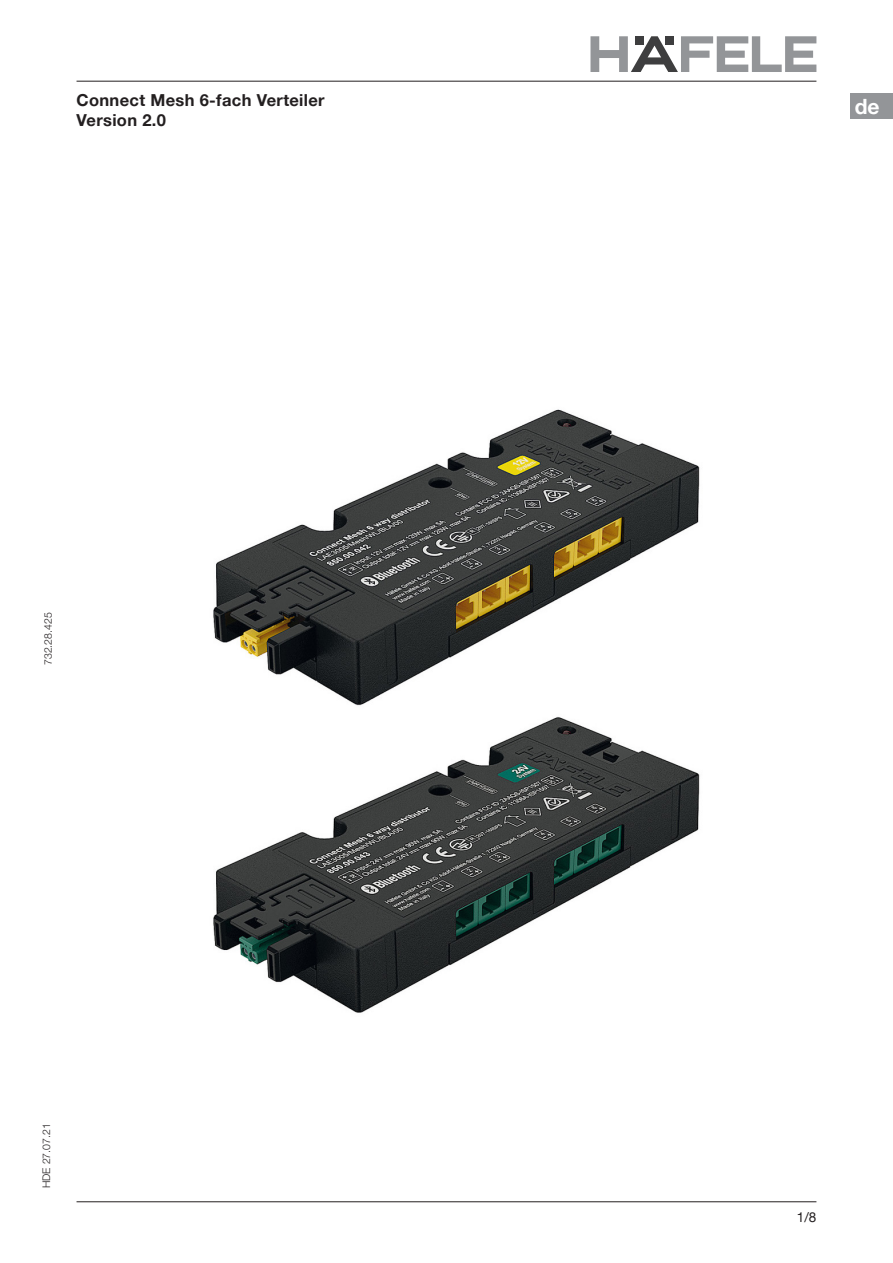
<style>
.page{position:relative;width:893px;height:1263px;background:#fff}
.page>*{position:absolute;margin:0;border:0;box-sizing:border-box;transform-origin:0 0}
.t1{font:700 21px "Helvetica Neue LTW1 G";color:#fff}
.t2{font:700 16.5px/19.8px "Helvetica Neue LTW1 G";letter-spacing:.02em;color:#231f20}
.t3{font:13.5px "Helvetica Neue LTW1 G";color:#231f20}
.t4{font:300 10.5px "Helvetica Neue LTW1 G";color:#231f20}
</style>
<div class="page">
<hr style="left:77px;top:81px;width:739px;height:1px;background:#231f20">
<hr style="left:77px;top:1201px;width:739px;height:1px;background:#231f20">
<svg style="left:590px;top:36px;width:226px;height:36px"></svg>
<div style="left:850px;top:94px;width:43px;height:25px;background:#939598"></div>
<img style="left:213px;top:409px;width:487px;height:604px">
<p class="t2" style="left:77px;top:91px;width:250px">Connect Mesh 6-fach Verteiler<br>Version 2.0</p>
<p class="t4" style="left:42px;top:665px;width:54px;rotate:-90deg">732.28.425</p>
<p class="t4" style="left:40px;top:1188px;width:66px;rotate:-90deg">HDE 27.07.21</p>
<p class="t1" style="left:855px;top:93px;width:26px">de</p>
<p class="t3" style="left:797px;top:1208px;width:21px">1/8</p>
</div>
